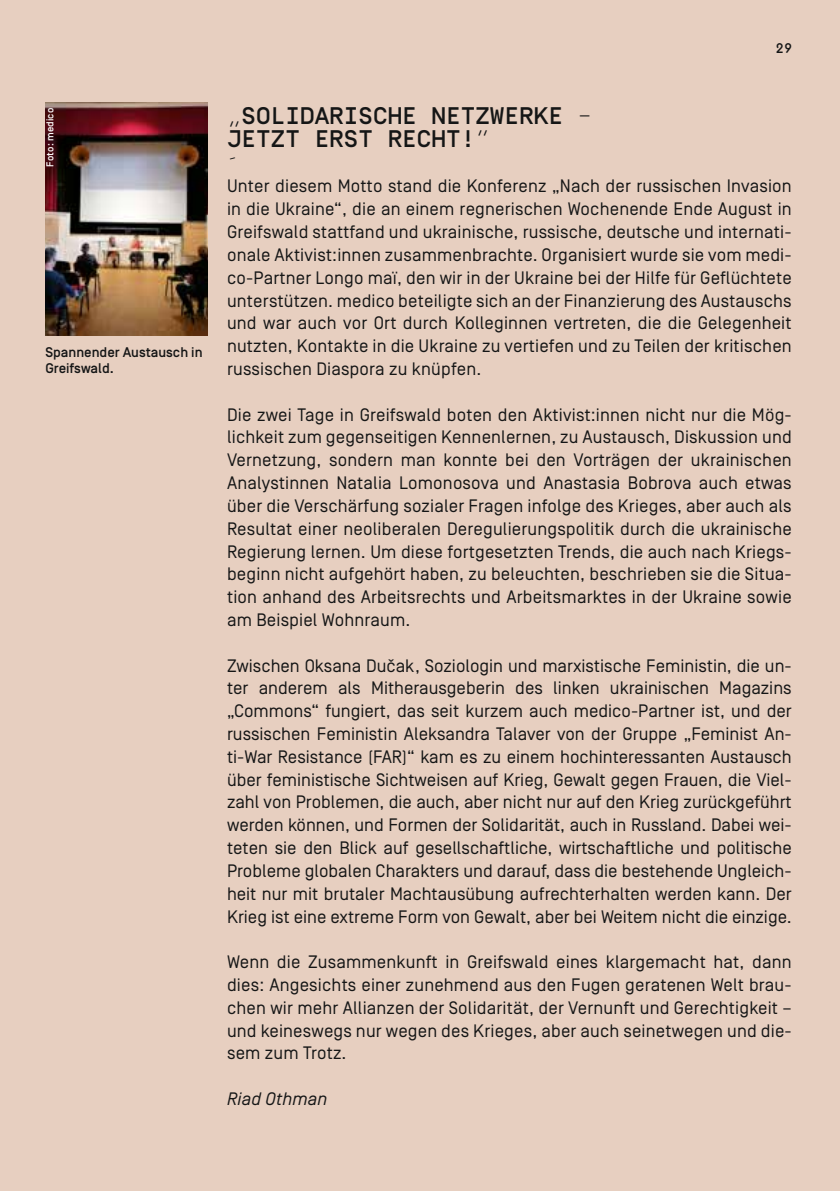
<style>
.page{position:relative;width:840px;height:1191px;background:#fff}
.page>*{position:absolute;margin:0;border:0;box-sizing:border-box;transform-origin:0 0}
.t1{font:500 24px/22.8px "Simplon BP Mono";color:#151616}
.t2{font:18px/22.8px "Simplon BP Regular";letter-spacing:.01em;color:#151616;text-align:justify}
.t3{font:italic 18px "Simplon BP Regular";letter-spacing:.01em;color:#151616}
.t4{font:18px "Simplon BP Mono";color:#151616}
.t5{font:500 14px/16px "Simplon BP";color:#151616}
.t6{font:500 14px "Simplon BP Mono";color:#151616}
.t7{font:500 10px "Simplon BP";letter-spacing:.01em;color:#fff}
</style>
<div class="page">
<div style="left:0;top:0;width:839px;height:1191px;background:#e7cfc0"></div>
<img style="left:45px;top:102px;width:162px;height:233px">
<p class="t7" style="left:44px;top:166px;width:60px;rotate:-90deg">Foto: medico</p>
<p class="t5" style="left:45px;top:344px;width:159px">Spannender Austausch in<br>Greifswald.</p>
<p class="t6" style="left:775px;top:39px;width:19px">29</p>
<h1 class="t1" style="left:227px;top:103px;width:366px">„SOLIDARISCHE NETZWERKE –<br>JETZT ERST RECHT!“</h1>
<p class="t4" style="left:227px;top:152px;width:12px">´</p>
<p class="t2" style="left:227px;top:175px;width:566px">Unter diesem Motto stand die Konferenz „Nach der russischen Invasion in die Ukraine“, die an einem regnerischen Wochenende Ende August in Greifswald stattfand und ukrainische, russische, deutsche und internati&shy;onale Aktivist:innen zusammenbrachte. Organisiert wurde sie vom medi&shy;co-Partner Longo maï, den wir in der Ukraine bei der Hilfe für Geflüchtete unterstützen. medico beteiligte sich an der Finanzierung des Austauschs und war auch vor Ort durch Kolleginnen vertreten, die die Gelegenheit nutzten, Kontakte in die Ukraine zu vertiefen und zu Teilen der kritischen russischen Diaspora zu knüpfen.</p>
<p class="t2" style="left:227px;top:403px;width:566px">Die zwei Tage in Greifswald boten den Aktivist:innen nicht nur die Mög&shy;lichkeit zum gegenseitigen Kennenlernen, zu Austausch, Diskussion und Vernetzung, sondern man konnte bei den Vorträgen der ukrainischen Analystinnen Natalia Lomonosova und Anastasia Bobrova auch etwas über die Verschärfung sozialer Fragen infolge des Krieges, aber auch als Resultat einer neoliberalen Deregulierungspolitik durch die ukrainische Regierung lernen. Um diese fortgesetzten Trends, die auch nach Kriegs&shy;beginn nicht aufgehört haben, zu beleuchten, beschrieben sie die Situa&shy;tion anhand des Arbeitsrechts und Arbeitsmarktes in der Ukraine sowie am Beispiel Wohnraum.</p>
<p class="t2" style="left:227px;top:654px;width:566px">Zwischen Oksana Dučak, Soziologin und marxistische Feministin, die un&shy;ter anderem als Mitherausgeberin des linken ukrainischen Magazins „Commons“ fungiert, das seit kurzem auch medico-Partner ist, und der russischen Feministin Aleksandra Talaver von der Gruppe „Feminist An&shy;ti-War Resistance (FAR)“ kam es zu einem hochinteressanten Austausch über feministische Sichtweisen auf Krieg, Gewalt gegen Frauen, die Viel&shy;zahl von Problemen, die auch, aber nicht nur auf den Krieg zurückgeführt werden können, und Formen der Solidarität, auch in Russland. Dabei wei&shy;teten sie den Blick auf gesellschaftliche, wirtschaftliche und politische Probleme globalen Charakters und darauf, dass die bestehende Ungleich&shy;heit nur mit brutaler Machtausübung aufrechterhalten werden kann. Der Krieg ist eine extreme Form von Gewalt, aber bei Weitem nicht die einzige.</p>
<p class="t2" style="left:227px;top:950px;width:566px">Wenn die Zusammenkunft in Greifswald eines klargemacht hat, dann dies: Angesichts einer zunehmend aus den Fugen geratenen Welt brau&shy;chen wir mehr Allianzen der Solidarität, der Vernunft und Gerechtigkeit – und keineswegs nur wegen des Krieges, aber auch seinetwegen und die&shy;sem zum Trotz.</p>
<p class="t3" style="left:227px;top:1088px;width:102px">Riad Othman</p>
</div>
